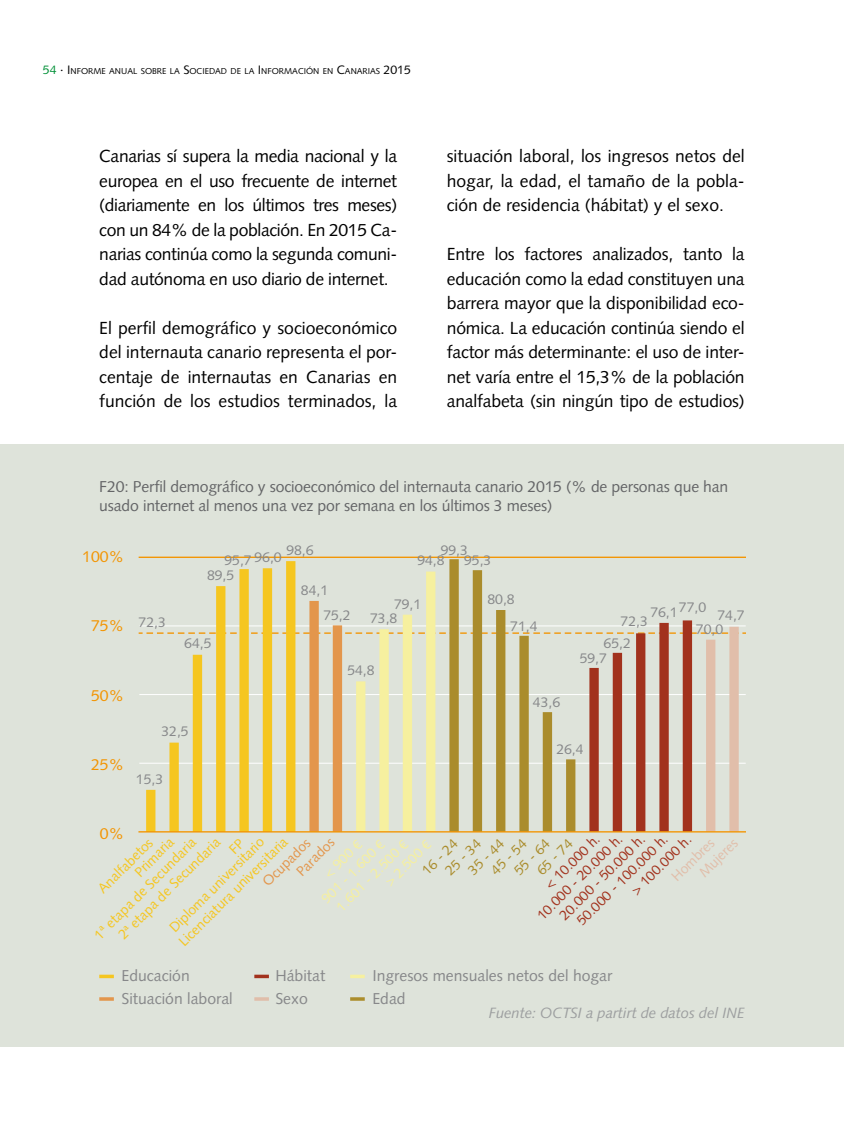
<style>
.page{position:relative;width:844px;height:1141px;background:#fff}
.page>*{position:absolute;margin:0;border:0;box-sizing:border-box;transform-origin:0 0}
.t1{font:17.5px/24.5px "Syntax";letter-spacing:-.01em;color:#000;text-align:justify}
.t2{font:15.75px/19.2px "Syntax";letter-spacing:-.01em;color:#646567}
.t3{font:15.75px/22.6px "Syntax";color:#87888a}
.t4{font:15.75px "Syntax";color:#f39400}
.t5{font:italic 14.88px "Syntax";letter-spacing:-.005em;color:#9c9e9f}
.t6{font:14px/10.2px "Syntax";color:#87888a}
.t7{font:14px/14.3px "Syntax";color:#f5c620}
.t8{font:14px "Syntax";color:#a2321d}
.t9{font:14px "Syntax";color:#f6f09f}
.t10{font:14px "Syntax";color:#aa8c2c}
.t11{font:14px/16.8px "Syntax";color:#e3964c}
.t12{font:14px/16.4px "Syntax";color:#e1beaa}
.t13{font:8.58px "Syntax";color:#000}
.s1{font-size:12.25px;color:#009037}
.s2{font-size:12.25px}
</style>
<div class="page">
<div style="left:0;top:444px;width:842px;height:603px;background:#dee3da"></div>
<hr style="left:139px;top:557px;width:606px;height:1px;background:#f39400">
<svg style="left:139px;top:559px;width:606px;height:272px"></svg>
<hr style="left:139px;top:831px;width:606px;height:1px;background:#f39400">
<hr style="left:99px;top:975px;width:15px;height:3px;background:#f5c620">
<svg style="left:99px;top:997px;width:15px;height:4px"></svg>
<hr style="left:350px;top:975px;width:14px;height:3px;background:#f6f09f">
<svg style="left:350px;top:997px;width:14px;height:4px"></svg>
<hr style="left:254px;top:975px;width:15px;height:3px;background:#a2321d">
<hr style="left:254px;top:997px;width:15px;height:4px;background:#dfc6b5">
<p class="t13" style="left:43px;top:66px;width:369px"><span class="s1">54</span> <span class="s2">· I</span> NFORME ANUAL SOBRE LA <span class="s2">S</span>OCIEDAD DE LA <span class="s2">I</span> NFORMACIÓN EN <span class="s2">C</span>ANARIAS <span class="s2">2015</span></p>
<p class="t1" style="left:99px;top:144px;width:299px">Canarias sí supera la media nacional y la europea en el uso frecuente de internet (diariamente en los últimos tres meses) con un 84% de la población. En 2015 Ca&shy;narias continúa como la segunda comuni&shy;dad autónoma en uso diario de internet.</p>
<p class="t1" style="left:99px;top:315px;width:299px">El perfil demográfico y socioeconómico del internauta canario representa el por&shy;centaje de internautas en Canarias en función de los estudios terminados, la</p>
<p class="t1" style="left:446px;top:144px;width:299px">situación laboral, los ingresos netos del hogar, la edad, el tamaño de la pobla&shy;ción de residencia (hábitat) y el sexo.</p>
<p class="t1" style="left:446px;top:242px;width:299px">Entre los factores analizados, tanto la educación como la edad constituyen una barrera mayor que la disponibilidad eco&shy;nómica. La educación continúa siendo el factor más determinante: el uso de inter&shy;net varía entre el 15,3% de la población analfabeta (sin ningún tipo de estudios)</p>
<p class="t2" style="left:99px;top:477px;width:630px">F20: Perfil demográfico y socioeconómico del internauta canario 2015 (% de personas que han usado internet al menos una vez por semana en los últimos 3 meses)</p>
<p class="t4" style="left:82px;top:547px;width:44px">100%</p>
<p class="t4" style="left:91px;top:617px;width:35px">75%</p>
<p class="t4" style="left:91px;top:686px;width:35px">50%</p>
<p class="t4" style="left:91px;top:755px;width:35px">25%</p>
<p class="t6" style="left:138px;top:617px;width:29px">72,3</p>
<p class="t6" style="left:286px;top:545px;width:29px">98,6</p>
<p class="t6" style="left:301px;top:585px;width:29px">84,1</p>
<p class="t6" style="left:224px;top:554px;width:59px">95,7 96,0</p>
<p class="t6" style="left:207px;top:570px;width:29px">89,5</p>
<p class="t6" style="left:184px;top:638px;width:29px">64,5</p>
<p class="t6" style="left:323px;top:610px;width:29px">75,2</p>
<p class="t6" style="left:464px;top:545px;width:29px;text-indent:-23px">99,3<br>95,3</p>
<p class="t6" style="left:510px;top:586px;width:29px;line-height:27.1px;text-indent:-23px">80,8<br>71,4</p>
<p class="t6" style="left:417px;top:555px;width:29px">94,8</p>
<p class="t6" style="left:394px;top:599px;width:29px">79,1</p>
<p class="t6" style="left:370px;top:613px;width:29px">73,8</p>
<p class="t6" style="left:347px;top:665px;width:29px">54,8</p>
<p class="t6" style="left:695px;top:600px;width:29px;line-height:19.8px;text-indent:-46px">76,177,0<br>70,0</p>
<p class="t6" style="left:717px;top:610px;width:29px">74,7</p>
<p class="t6" style="left:620px;top:616px;width:29px">72,3</p>
<p class="t6" style="left:603px;top:638px;width:29px">65,2</p>
<p class="t6" style="left:579px;top:653px;width:29px">59,7</p>
<p class="t6" style="left:161px;top:726px;width:29px">32,5</p>
<p class="t6" style="left:136px;top:774px;width:29px">15,3</p>
<p class="t6" style="left:533px;top:697px;width:29px">43,6</p>
<p class="t6" style="left:556px;top:744px;width:29px">26,4</p>
<p class="t4" style="left:100px;top:824px;width:26px">0%</p>
<p class="t8" style="left:541px;top:881px;width:72px;rotate:-45deg">&lt; 10.000 h.</p>
<p class="t8" style="left:573px;top:917px;width:124px;rotate:-45deg">50.000 - 100.000 h.</p>
<p class="t8" style="left:533px;top:912px;width:116px;rotate:-45deg">10.000 - 20.000 h.</p>
<p class="t8" style="left:556px;top:912px;width:116px;rotate:-45deg">20.000 - 50.000 h.</p>
<p class="t8" style="left:627px;top:887px;width:80px;rotate:-45deg">&gt; 100.000 h.</p>
<p class="t7" style="left:176px;top:939px;width:149px;rotate:-45deg">Licenciatura universitaria</p>
<p class="t3" style="left:121px;top:964px;width:113px">educación situación laboral</p>
<p class="t3" style="left:372px;top:964px;width:242px">ingresos mensuales netos del hogar</p>
<p class="t7" style="left:122px;top:859px;width:51px;text-indent:-38px;rotate:-45deg">Analfabetos<br>Primaria</p>
<p class="t7" style="left:103px;top:919px;width:139px;line-height:17px;text-indent:-17px;rotate:-45deg">1ª etapa de Secundaria<br>2ª etapa de Secundaria</p>
<p class="t10" style="left:464px;top:867px;width:46px;rotate:-45deg">35 - 44</p>
<p class="t10" style="left:487px;top:867px;width:46px;rotate:-45deg">45 - 54</p>
<p class="t10" style="left:510px;top:867px;width:46px;rotate:-45deg">55 - 64</p>
<p class="t7" style="left:158px;top:916px;width:129px;line-height:12.8px;text-indent:97px;rotate:-45deg">FP<br>Diploma universitario</p>
<p class="t10" style="left:418px;top:867px;width:46px;rotate:-45deg">16 - 24</p>
<p class="t10" style="left:441px;top:867px;width:46px;rotate:-45deg">25 - 34</p>
<p class="t10" style="left:533px;top:867px;width:46px;rotate:-45deg">65 - 74</p>
<p class="t11" style="left:281px;top:856px;width:49px;text-indent:-31px;rotate:-45deg">Ocupados<br>Parados</p>
<p class="t9" style="left:320px;top:869px;width:49px;rotate:-45deg">&lt; 900 €</p>
<p class="t12" style="left:683px;top:857px;width:50px;text-indent:-23px;rotate:-45deg">Hombres<br>Mujeres</p>
<p class="t9" style="left:332px;top:903px;width:96px;rotate:-45deg">1.601 - 2.500 €</p>
<p class="t9" style="left:318px;top:895px;width:85px;rotate:-45deg">901 - 1.600 €</p>
<p class="t9" style="left:381px;top:878px;width:60px;rotate:-45deg">&gt; 2.500 €</p>
<p class="t3" style="left:275px;top:964px;width:51px">Hábitat</p>
<p class="t3" style="left:275px;top:987px;width:34px">sexo</p>
<p class="t3" style="left:372px;top:987px;width:35px">edad</p>
<p class="t5" style="left:488px;top:1005px;width:257px">Fuente: OCTSI a partirt de datos del INE</p>
</div>
